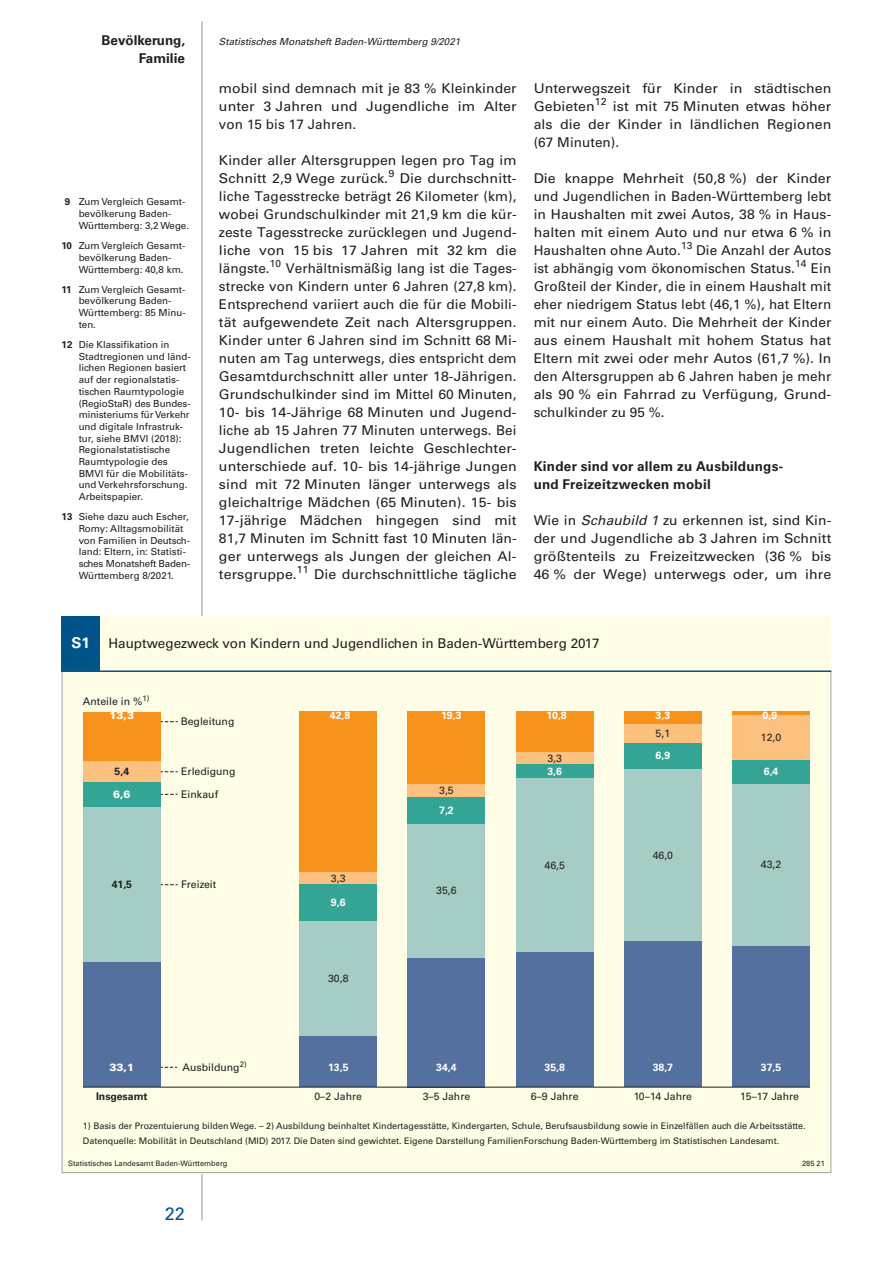
<style>
.page{position:relative;width:893px;height:1263px;background:#fff}
.page>*{position:absolute;margin:0;border:0;box-sizing:border-box;transform-origin:0 0}
.t1{font:18px "Univers";color:#01548a}
.Fließtext{font:13.5px/18px "Univers";letter-spacing:.005em;color:#231f20;text-align:justify}
.Fließtext-2{font:13.5px/18px "Univers";letter-spacing:.005em;color:#231f20;text-align:justify;scale:1.05 1}
.Kapitelzwischenübers{font:700 13.5px/18px "Univers";letter-spacing:.02em;color:#231f20}
.Kopfzeile_Beitragsth{font:700 13.5px "Univers";color:#231f20}
.t2{font:10.5px/22.5px "Univers";color:#231f20}
.t3{font:700 10.5px "Univers";color:#fff}
.t4{font:700 10.5px "Univers";color:#231f20}
.t5{font:900 10.5px "Univers";color:#fff}
.t6{font:9.75px/11.7px "Univers";color:#231f20}
.Kopfzeile_Ausgabe{font:italic 9.75px "Univers";color:#231f20}
.t7{font:9px/15px "Univers";color:#231f20}
.t8{font:7.5px "Univers";color:#231f20}
.s1{font-weight:700}
.s2{font-style:italic}
.s3{font-weight:700;font-size:15px;color:#fff}
</style>
<div class="page">
<hr style="left:202px;top:21px;width:1px;height:1199px;background:#939598">
<div style="left:62px;top:616px;width:769px;height:557px;background:#fffde5"></div>
<div style="left:62px;top:616px;width:38px;height:55px;background:#01548a"></div>
<svg style="left:62px;top:672px;width:769px;height:501px"></svg>
<div style="left:83px;top:712px;width:78px;height:50px;background:#f7931d"></div>
<div style="left:299px;top:712px;width:78px;height:160px;background:#f7931d"></div>
<div style="left:408px;top:712px;width:77px;height:72px;background:#f7931d"></div>
<div style="left:516px;top:712px;width:78px;height:40px;background:#f7931d"></div>
<div style="left:624px;top:712px;width:78px;height:12px;background:#f7931d"></div>
<hr style="left:732px;top:712px;width:78px;height:3px;background:#f7931d">
<div style="left:83px;top:762px;width:78px;height:20px;background:#fcc07f"></div>
<div style="left:299px;top:872px;width:78px;height:13px;background:#fcc07f"></div>
<div style="left:408px;top:784px;width:77px;height:13px;background:#fcc07f"></div>
<div style="left:516px;top:752px;width:78px;height:12px;background:#fcc07f"></div>
<div style="left:624px;top:724px;width:78px;height:19px;background:#fcc07f"></div>
<div style="left:732px;top:715px;width:78px;height:45px;background:#fcc07f"></div>
<div style="left:83px;top:782px;width:78px;height:25px;background:#34a495"></div>
<div style="left:299px;top:885px;width:78px;height:36px;background:#34a495"></div>
<div style="left:408px;top:797px;width:77px;height:27px;background:#34a495"></div>
<div style="left:516px;top:764px;width:78px;height:14px;background:#34a495"></div>
<div style="left:624px;top:743px;width:78px;height:26px;background:#34a495"></div>
<div style="left:732px;top:760px;width:78px;height:24px;background:#34a495"></div>
<div style="left:83px;top:807px;width:78px;height:156px;background:#a6ccc6"></div>
<div style="left:299px;top:921px;width:78px;height:115px;background:#a6ccc6"></div>
<div style="left:408px;top:824px;width:77px;height:134px;background:#a6ccc6"></div>
<div style="left:516px;top:778px;width:78px;height:175px;background:#a6ccc6"></div>
<div style="left:624px;top:769px;width:78px;height:173px;background:#a6ccc6"></div>
<div style="left:732px;top:784px;width:78px;height:162px;background:#a6ccc6"></div>
<div style="left:83px;top:963px;width:78px;height:124px;background:#54709e"></div>
<div style="left:299px;top:1036px;width:78px;height:51px;background:#54709e"></div>
<div style="left:408px;top:958px;width:77px;height:129px;background:#54709e"></div>
<div style="left:516px;top:953px;width:78px;height:134px;background:#54709e"></div>
<div style="left:624px;top:942px;width:78px;height:145px;background:#54709e"></div>
<div style="left:732px;top:946px;width:78px;height:141px;background:#54709e"></div>
<hr style="left:83px;top:1087px;width:727px;height:1px;background:#231f20">
<hr style="left:62px;top:670px;width:769px;height:2px;background:#01548a">
<svg style="left:161px;top:721px;width:17px;height:1px"></svg>
<svg style="left:161px;top:884px;width:17px;height:1px"></svg>
<svg style="left:161px;top:771px;width:17px;height:1px"></svg>
<svg style="left:161px;top:794px;width:17px;height:1px"></svg>
<svg style="left:161px;top:1067px;width:16px;height:1px"></svg>
<p class="Kopfzeile_Beitragsth" style="left:102px;top:32px;width:85px">Bevölkerung,</p>
<p class="Kopfzeile_Ausgabe" style="left:219px;top:35px;width:243px">Statistisches Monatsheft Baden-Württemberg 9/2021</p>
<p class="Kopfzeile_Beitragsth" style="left:139px;top:50px;width:47px">Familie</p>
<p class="t6" style="left:79px;top:196px;width:112px;text-indent:-14px"><span class="s1">9</span> Zum Vergleich Gesamt&shy;bevölkerung Baden-<br>Württemberg: 3,2 Wege.</p>
<p class="t6" style="left:79px;top:240px;width:108px;text-indent:-17px"><span class="s1">10</span> Zum Vergleich Gesamt&shy;bevölkerung Baden-<br>Württemberg: 40,8 km.</p>
<p class="t6" style="left:79px;top:283px;width:109px;text-indent:-17px"><span class="s1">11</span> Zum Vergleich Gesamt&shy;bevölkerung Baden-<br>Württemberg: 85 Minu&shy;ten.</p>
<p class="t6" style="left:79px;top:339px;width:114px;text-indent:-17px"><span class="s1">12</span> Die Klassifikation in<br>Stadtregionen und länd&shy;lichen Regionen basiert auf der regionalstatis&shy;tischen Raumtypologie (RegioStaR) des Bundes&shy;ministeriums für Verkehr und digitale Infrastruk&shy;tur, siehe BMVI (2018):<br>Regionalstatistische<br>Raumtypologie des<br>BMVI für die Mobilitäts&shy;und Verkehrsforschung.<br>Arbeitspapier.</p>
<p class="t6" style="left:79px;top:511px;width:112px;text-indent:-17px"><span class="s1">13</span> Siehe dazu auch Escher,<br>Romy: Alltagsmobilität von Familien in Deutsch&shy;land: Eltern, in: Statisti&shy;sches Monatsheft Baden-<br>Württemberg 8/2021.</p>
<p class="Fließtext" style="left:219px;top:79px;width:299px">mobil sind demnach mit je 83 % Kleinkinder unter 3 Jahren und Jugendliche im Alter von 15 bis 17 Jahren.</p>
<p class="Fließtext" style="left:219px;top:151px;width:299px">Kinder aller Altersgruppen legen pro Tag im Schnitt 2,9 Wege zurück.<sup>9</sup> Die durchschnitt&shy;liche Tagesstrecke beträgt 26 Kilometer (km), wobei Grundschulkinder mit 21,9 km die kür&shy;zeste Tagesstrecke zurücklegen und Jugend&shy;liche von 15 bis 17 Jahren mit 32 km die längste.<sup>10</sup> Verhältnismäßig lang ist die Tages&shy;strecke von Kindern unter 6 Jahren (27,8 km).<br>Entsprechend variiert auch die für die Mobili&shy;tät aufgewendete Zeit nach Altersgruppen.<br>Kinder unter 6 Jahren sind im Schnitt 68 Mi&shy;nuten am Tag unterwegs, dies entspricht dem Gesamtdurchschnitt aller unter 18-Jährigen.<br>Grundschulkinder sind im Mittel 60 Minuten, 10- bis 14-Jährige 68 Minuten und Jugend&shy;liche ab 15 Jahren 77 Minuten unterwegs. Bei Jugendlichen treten leichte Geschlechter&shy;unterschiede auf. 10- bis 14-jährige Jungen sind mit 72 Minuten länger unterwegs als gleichaltrige Mädchen (65 Minuten). 15- bis 17-jährige Mädchen hingegen sind mit 81,7 Minuten im Schnitt fast 10 Minuten län&shy;ger unterwegs als Jungen der gleichen Al&shy;tersgruppe.<sup>11</sup> Die durchschnittliche tägliche</p>
<p class="Fließtext-2" style="left:534px;top:79px;width:285px">Unterwegszeit für Kinder in städtischen Gebieten<sup>12</sup> ist mit 75 Minuten etwas höher als die der Kinder in ländlichen Regionen (67 Minuten).</p>
<p class="Fließtext-2" style="left:534px;top:169px;width:285px">Die knappe Mehrheit (50,8 %) der Kinder und Jugendlichen in Baden-Württemberg lebt in Haushalten mit zwei Autos, 38 % in Haus&shy;halten mit einem Auto und nur etwa 6 % in Haushalten ohne Auto.<sup>13</sup> Die Anzahl der Autos ist abhängig vom ökonomischen Status.<sup>14</sup> Ein Großteil der Kinder, die in einem Haushalt mit eher niedrigem Status lebt (46,1 %), hat Eltern mit nur einem Auto. Die Mehrheit der Kinder aus einem Haushalt mit hohem Status hat Eltern mit zwei oder mehr Autos (61,7 %). In den Altersgruppen ab 6 Jahren haben je mehr als 90 % ein Fahrrad zu Verfügung, Grund&shy;schulkinder zu 95 %.</p>
<p class="Kapitelzwischenübers" style="left:534px;top:457px;width:251px">Kinder sind vor allem zu Ausbildungs&shy;und Freizeitzwecken mobil</p>
<p class="Fließtext" style="left:534px;top:511px;width:299px">Wie in <span class="s2">Schaubild 1</span> zu erkennen ist, sind Kin&shy;der und Jugendliche ab 3 Jahren im Schnitt größtenteils zu Freizeitzwecken (36 % bis 46 % der Wege) unterwegs oder, um ihre</p>
<p class="Fließtext" style="left:72px;top:634px;width:530px"><span class="s3">S1</span> Hauptwegezweck von Kindern und Jugendlichen in Baden-Württemberg 2017</p>
<p class="t2" style="left:83px;top:690px;width:68px">Anteile in %<sup>1)</sup></p>
<p class="t5" style="left:110px;top:709px;width:26px">13,3</p>
<p class="t3" style="left:330px;top:709px;width:22px">42,8</p>
<p class="t3" style="left:441px;top:709px;width:22px">19,3</p>
<p class="t3" style="left:546px;top:709px;width:22px">10,8</p>
<p class="t3" style="left:656px;top:709px;width:16px">3,3</p>
<p class="t3" style="left:763px;top:709px;width:16px">0,9</p>
<p class="t2" style="left:181px;top:710px;width:55px">Begleitung</p>
<p class="t2" style="left:656px;top:722px;width:16px">5,1</p>
<p class="t2" style="left:761px;top:726px;width:22px">12,0</p>
<p class="t2" style="left:547px;top:747px;width:16px">3,3</p>
<p class="t3" style="left:656px;top:749px;width:16px">6,9</p>
<p class="t4" style="left:115px;top:765px;width:16px">5,4</p>
<p class="t5" style="left:113px;top:787px;width:19px">6,6</p>
<p class="t2" style="left:181px;top:760px;width:56px">Erledigung<br>Einkauf</p>
<p class="t2" style="left:439px;top:779px;width:16px">3,5</p>
<p class="t3" style="left:547px;top:765px;width:16px">3,6</p>
<p class="t3" style="left:764px;top:765px;width:16px">6,4</p>
<p class="t3" style="left:439px;top:804px;width:16px">7,2</p>
<p class="t2" style="left:544px;top:854px;width:22px">46,5</p>
<p class="t2" style="left:653px;top:844px;width:22px">46,0</p>
<p class="t2" style="left:761px;top:853px;width:22px">43,2</p>
<p class="t4" style="left:112px;top:878px;width:22px">41,5</p>
<p class="t2" style="left:181px;top:873px;width:37px">Freizeit</p>
<p class="t2" style="left:331px;top:867px;width:16px">3,3</p>
<p class="t2" style="left:436px;top:879px;width:22px">35,6</p>
<p class="t3" style="left:331px;top:896px;width:16px">9,6</p>
<p class="t2" style="left:328px;top:967px;width:22px">30,8</p>
<p class="t5" style="left:110px;top:1060px;width:26px">33,1</p>
<p class="t2" style="left:182px;top:1056px;width:66px">Ausbildung<sup>2)</sup></p>
<p class="t3" style="left:328px;top:1061px;width:22px">13,5</p>
<p class="t3" style="left:436px;top:1061px;width:22px">34,4</p>
<p class="t3" style="left:544px;top:1061px;width:22px">35,8</p>
<p class="t3" style="left:653px;top:1061px;width:22px">38,7</p>
<p class="t3" style="left:761px;top:1061px;width:22px">37,5</p>
<p class="t4" style="left:96px;top:1090px;width:53px">Insgesamt</p>
<p class="t2" style="left:314px;top:1085px;width:49px">0–2 Jahre</p>
<p class="t2" style="left:423px;top:1085px;width:49px">3–5 Jahre</p>
<p class="t2" style="left:531px;top:1085px;width:49px">6–9 Jahre</p>
<p class="t2" style="left:634px;top:1085px;width:60px">10–14 Jahre</p>
<p class="t2" style="left:740px;top:1085px;width:61px">15–17 Jahre</p>
<p class="t7" style="left:83px;top:1118px;width:724px">1) Basis der Prozentuierung bilden Wege. – 2) Ausbildung beinhaltet Kindertagesstätte, Kindergarten, Schule, Berufsausbildung sowie in Einzelfällen auch die Arbeitsstätte.<br>Datenquelle: Mobilität in Deutschland (MID) 2017. Die Daten sind gewichtet. Eigene Darstellung FamilienForschung Baden-Württemberg im Statistischen Landesamt.</p>
<p class="t8" style="left:68px;top:1159px;width:161px">Statistisches Landesamt Baden-Württemberg</p>
<p class="t8" style="left:802px;top:1159px;width:24px">285 21</p>
<p class="t1" style="left:165px;top:1203px;width:22px">22</p>
</div>
